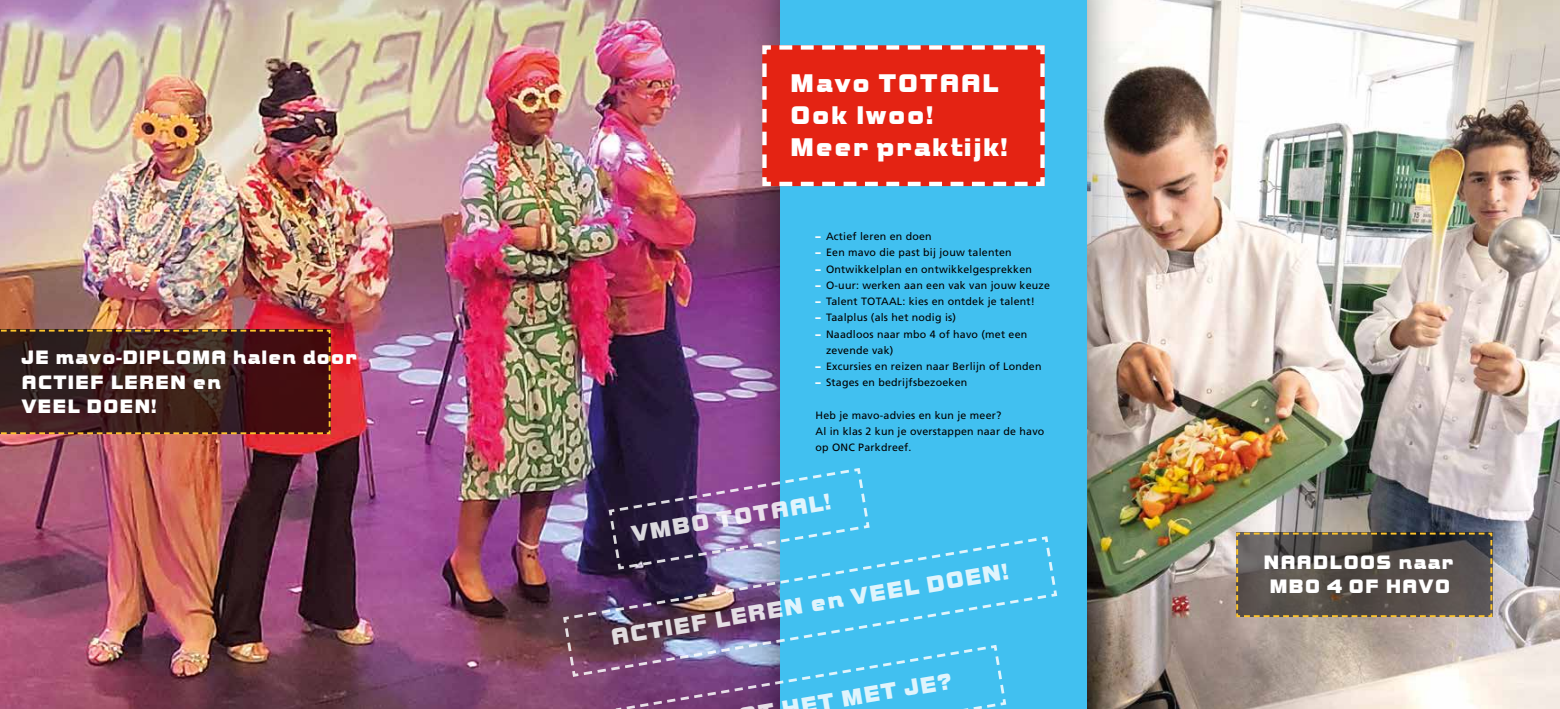
<style>
.page{position:relative;width:1560px;height:709px;background:#fff}
.page>*{position:absolute;margin:0;border:0;box-sizing:border-box;transform-origin:0 0}
.t1{font:26.62px/31.9px "ITC Bolt";letter-spacing:.04em;color:#fff}
.t2{font:23.88px "ITC Bolt";color:#fff}
.t3{font:20.25px/24.2px "ITC Bolt";letter-spacing:.04em;color:#fff}
.t4{font:10.62px/16.2px "Frutiger LT Pro";letter-spacing:.02em;color:#000}
.s1{font-weight:900;color:#fff}
</style>
<div class="page">
<img style="left:0;top:0;width:742px;height:709px">
<img style="left:1122px;top:0;width:437px;height:709px">
<div style="left:742px;top:0;width:380px;height:709px;background:#000;opacity:.45"></div>
<div style="left:780px;top:0;width:305px;height:709px;background:#41c0f0"></div>
<svg style="left:760px;top:43px;width:285px;height:145px;background:#e03327"></svg>
<svg style="left:0;top:329px;width:331px;height:106px;background:#411f1b"></svg>
<svg style="left:1234px;top:531px;width:258px;height:87px;background:#5a524b"></svg>
<img style="left:563px;top:466px;width:494px;height:243px">
<h3 class="t3" style="left:22px;top:346px;width:336px">JE mavo-DIPLOMA halen door<br>ACTIEF LEREN en<br>VEEL DOEN!</h3>
<h1 class="t1" style="left:790px;top:68px;width:219px">Mavo TOTAAL<br>Ook lwoo!<br>Meer praktijk!</h1>
<p class="t4" style="left:815px;top:228px;width:118px"><span class="s1">–</span> Actief leren en doen</p>
<p class="t4" style="left:815px;top:244px;width:198px"><span class="s1">–</span> Een mavo die past bij jouw talenten</p>
<p class="t4" style="left:815px;top:261px;width:218px"><span class="s1">–</span> Ontwikkelplan en ontwikkelgesprekken</p>
<p class="t4" style="left:815px;top:277px;width:236px"><span class="s1">–</span> O-uur: werken aan een vak van jouw keuze</p>
<p class="t4" style="left:815px;top:293px;width:221px"><span class="s1">–</span> Talent TOTAAL: kies en ontdek je talent!</p>
<p class="t4" style="left:815px;top:309px;width:142px"><span class="s1">–</span> Taalplus (als het nodig is)</p>
<p class="t4" style="left:826px;top:326px;width:203px;text-indent:-11px"><span class="s1">–</span> Naadloos naar mbo 4 of havo (met een zevende vak)</p>
<p class="t4" style="left:815px;top:358px;width:227px"><span class="s1">–</span> Excursies en reizen naar Berlijn of Londen</p>
<p class="t4" style="left:815px;top:374px;width:153px"><span class="s1">–</span> Stages en bedrijfsbezoeken</p>
<p class="t4" style="left:815px;top:407px;width:230px">Heb je mavo-advies en kun je meer?<br>Al in klas 2 kun je overstappen naar de havo op ONC Parkdreef.</p>
<h2 class="t2" style="left:629px;top:523px;width:203px;rotate:-10deg">VMBO TOTAAL!</h2>
<h2 class="t2" style="left:609px;top:627px;width:404px;rotate:-10deg">ACTIEF LEREN en VEEL DOEN!</h2>
<h2 class="t2" style="left:780px;top:698px;width:174px;rotate:-10deg">HET MET JE?</h2>
<h3 class="t3" style="left:1263px;top:550px;width:191px">NAADLOOS naar<br>MBO 4 OF HAVO</h3>
</div>
